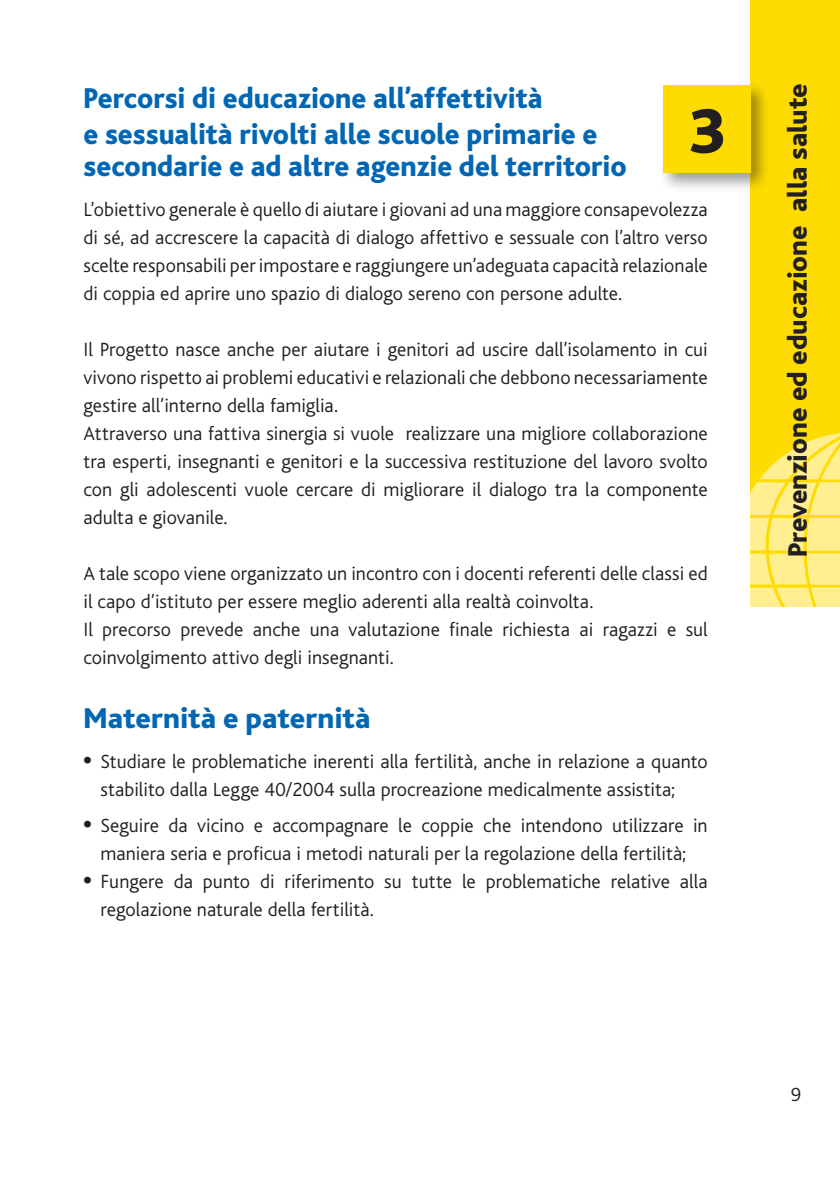
<style>
.page{position:relative;width:840px;height:1191px;background:#fff}
.page>*{position:absolute;margin:0;border:0;box-sizing:border-box;transform-origin:0 0}
.t1{font:800 66px "Bliss";color:#231f20}
.t2{font:800 30px/36px "Bliss";color:#0166b3;scale:.96 1}
.t3{font:800 30px "Bliss";color:#0166b3}
.t4{font:800 28px "Bliss";color:#231f20}
.t5{font:300 20px/28px "Bliss";letter-spacing:.005em;color:#231f20}
.s1{font-family:"Times";font-weight:400;font-size:24px}
</style>
<div class="page">
<div style="left:750px;top:0;width:89px;height:607px;background:#ffdc01"></div>
<svg style="left:750px;top:433px;width:89px;height:174px"></svg>
<div style="left:658px;top:81px;width:113px;height:112px;background:#231f20;opacity:.45"></div>
<div style="left:662px;top:85px;width:88px;height:88px;background:#ffdc01"></div>
<h2 class="t2" style="left:83px;top:81px;width:536px">Percorsi di educazione all’affettività<br>e sessualità rivolti alle scuole primarie e</h2>
<h2 class="t2" style="left:83px;top:149px;width:567px">secondarie e ad altre agenzie del territorio</h2>
<p class="t5" style="left:83px;top:196px;width:625px;text-align:justify">L’obiettivo generale è quello di aiutare i giovani ad una maggiore consapevolezza di sé, ad accrescere la capacità di dialogo affettivo e sessuale con l’altro verso scelte responsabili per impostare e raggiungere un’adeguata capacità relazionale di coppia ed aprire uno spazio di dialogo sereno con persone adulte.</p>
<p class="t5" style="left:83px;top:336px;width:625px">Il Progetto nasce anche per aiutare i genitori ad uscire dall’isolamento in cui vivono rispetto ai problemi educativi e relazionali che debbono necessariamente gestire all’interno della famiglia.<br>Attraverso una fattiva sinergia si vuole realizzare una migliore collaborazione tra esperti, insegnanti e genitori e la successiva restituzione del lavoro svolto con gli adolescenti vuole cercare di migliorare il dialogo tra la componente adulta e giovanile.</p>
<p class="t5" style="left:83px;top:560px;width:625px">A tale scopo viene organizzato un incontro con i docenti referenti delle classi ed il capo d’istituto per essere meglio aderenti alla realtà coinvolta.<br>Il precorso prevede anche una valutazione finale richiesta ai ragazzi e sul coinvolgimento attivo degli insegnanti.</p>
<h2 class="t3" style="left:83px;top:703px;width:288px">Maternità e paternità</h2>
<p class="t5" style="left:100px;top:748px;width:608px;text-indent:-17px"><span class="s1">•</span> Studiare le problematiche inerenti alla fertilità, anche in relazione a quanto stabilito dalla Legge 40/2004 sulla procreazione medicalmente assistita;</p>
<p class="t5" style="left:83px;top:812px;width:625px;text-align:center"><span class="s1">•</span> Seguire da vicino e accompagnare le coppie che intendono utilizzare in maniera seria e proficua i metodi naturali per la regolazione della fertilità;</p>
<p class="t5" style="left:100px;top:868px;width:608px;text-indent:-17px"><span class="s1">•</span> Fungere da punto di riferimento su tutte le problematiche relative alla regolazione naturale della fertilità.</p>
<h1 class="t1" style="left:688px;top:97px;width:38px">3</h1>
<h3 class="t4" style="left:782px;top:557px;width:475px;rotate:-90deg">Prevenzione ed educazione alla salute</h3>
<p class="t5" style="left:790px;top:1081px;width:12px">9</p>
</div>
